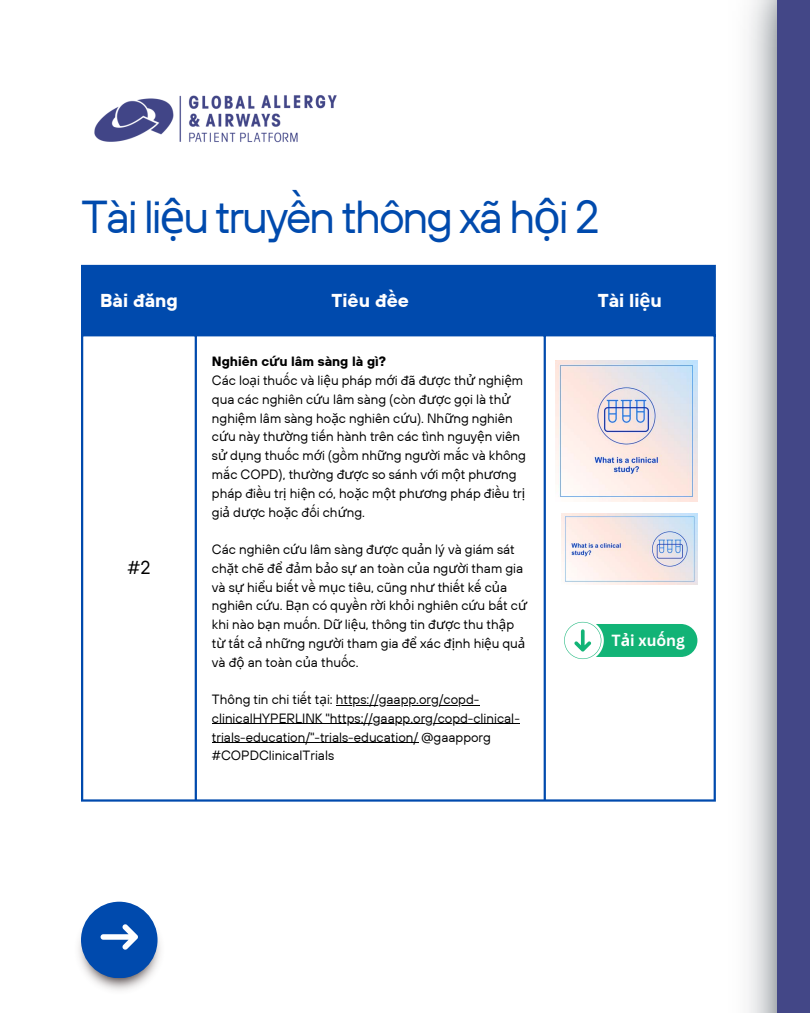
<style>
.page{position:relative;width:810px;height:1013px;background:#fff}
.page>*{position:absolute;margin:0;border:0;box-sizing:border-box;transform-origin:0 0}
.t1{font:46px "TT Hoves";letter-spacing:-.05em;color:#004aad}
.t2{font:700 18.6px "TT Hoves";color:#fff}
.t3{font:18.6px "TT Hoves";color:#000}
.t4{font:700 15.7px "Canva Sans";color:#fff}
.t5{font:13.4px/18.8px "TT Hoves";color:#000}
.t6{font:700 13.4px "TT Hoves";color:#000}
.s1{font-family:"Noto Sans"}
</style>
<div class="page">
<img style="left:545px;top:0;width:232px;height:1012px">
<div style="left:777px;top:0;width:33px;height:1012px;background:#434787"></div>
<img style="left:78px;top:916px;width:83px;height:75px">
<div style="left:81px;top:901px;width:77px;height:77px;background:#004aad;border-radius:50%"></div>
<svg style="left:101px;top:924px;width:37px;height:25px"></svg>
<div style="left:83px;top:267px;width:631px;height:67px;background:#004aad"></div>
<hr style="left:336px;top:704px;width:143px;height:1px;background:#000">
<hr style="left:212px;top:723px;width:308px;height:1px;background:#000">
<hr style="left:212px;top:742px;width:206px;height:1px;background:#000">
<hr style="left:81px;top:267px;width:2px;height:532px;background:#004aad">
<hr style="left:195px;top:267px;width:2px;height:532px;background:#004aad">
<hr style="left:544px;top:267px;width:2px;height:532px;background:#004aad">
<hr style="left:714px;top:267px;width:2px;height:532px;background:#004aad">
<hr style="left:81px;top:265px;width:635px;height:2px;background:#004aad">
<hr style="left:81px;top:334px;width:635px;height:2px;background:#004aad">
<hr style="left:81px;top:799px;width:635px;height:2px;background:#004aad">
<img style="left:94px;top:95px;width:243px;height:48px">
<img style="left:556px;top:360px;width:141px;height:142px">
<img style="left:562px;top:513px;width:135px;height:71px">
<svg style="left:562px;top:619px;width:135px;height:42px"></svg>
<div style="left:606px;top:630px;width:84px;height:23px;background:#12b376"></div>
<p class="t1" style="left:81px;top:187px;width:520px">Tài li<span class="s1">ệ</span>u truyền thông xã h<span class="s1">ộ</span>i 2</p>
<p class="t2" style="left:100px;top:288px;width:79px">Bài đăng</p>
<p class="t2" style="left:332px;top:288px;width:79px">Tiêu đềe</p>
<h1 class="t2" style="left:598px;top:288px;width:66px">Tài li<span class="s1">ệ</span>u</h1>
<p class="t3" style="left:128px;top:555px;width:24px">#2</p>
<p class="t6" style="left:212px;top:353px;width:176px">Nghiên c<span class="s1">ứ</span>u lâm sàng là gì?</p>
<p class="t5" style="left:212px;top:371px;width:315px">Các lo<span class="s1">ạ</span>i thuốc và li<span class="s1">ệ</span>u pháp m<span class="s1">ớ</span>i đã đ<span class="s1">ượ</span>c th<span class="s1">ử</span> nghi<span class="s1">ệ</span>m qua các nghiên c<span class="s1">ứ</span>u lâm sàng (còn đ<span class="s1">ượ</span>c g<span class="s1">ọ</span>i là th<span class="s1">ử </span>nghi<span class="s1">ệ</span>m lâm sàng ho<span class="s1">ặ</span>c nghiên c<span class="s1">ứ</span>u). Nh<span class="s1">ữ</span>ng nghiên c<span class="s1">ứ</span>u này th<span class="s1">ườ</span>ng tiến hành trên các tình nguy<span class="s1">ệ</span>n viên s<span class="s1">ử</span> d<span class="s1">ụ</span>ng thuốc m<span class="s1">ớ</span>i (gồm nh<span class="s1">ữ</span>ng ng<span class="s1">ườ</span>i mắc và không mắc COPD), th<span class="s1">ườ</span>ng đ<span class="s1">ượ</span>c so sánh v<span class="s1">ớ</span>i m<span class="s1">ộ</span>t ph<span class="s1">ươ</span>ng pháp điều tr<span class="s1">ị</span> hi<span class="s1">ệ</span>n có, ho<span class="s1">ặ</span>c m<span class="s1">ộ</span>t ph<span class="s1">ươ</span>ng pháp điều tr<span class="s1">ị </span>gi<span class="s1">ả</span> d<span class="s1">ượ</span>c ho<span class="s1">ặ</span>c đối ch<span class="s1">ứ</span>ng.</p>
<p class="t5" style="left:212px;top:539px;width:317px">Các nghiên c<span class="s1">ứ</span>u lâm sàng đ<span class="s1">ượ</span>c qu<span class="s1">ả</span>n lý và giám sát ch<span class="s1">ặ</span>t chẽ đ<span class="s1">ể</span> đ<span class="s1">ả</span>m b<span class="s1">ả</span>o s<span class="s1">ự</span> an toàn c<span class="s1">ủ</span>a ng<span class="s1">ườ</span>i tham gia và s<span class="s1">ự</span> hi<span class="s1">ể</span>u biết về m<span class="s1">ụ</span>c tiêu, cũng nh<span class="s1">ư</span> thiết kế c<span class="s1">ủ</span>a nghiên c<span class="s1">ứ</span>u. B<span class="s1">ạ</span>n có quyền r<span class="s1">ờ</span>i kh<span class="s1">ỏ</span>i nghiên c<span class="s1">ứ</span>u bất c<span class="s1">ứ </span>khi nào b<span class="s1">ạ</span>n muốn. D<span class="s1">ữ</span> li<span class="s1">ệ</span>u, thông tin đ<span class="s1">ượ</span>c thu th<span class="s1">ậ</span>p t<span class="s1">ừ</span> tất c<span class="s1">ả</span> nh<span class="s1">ữ</span>ng ng<span class="s1">ườ</span>i tham gia đ<span class="s1">ể</span> xác đ<span class="s1">ị</span>nh hi<span class="s1">ệ</span>u qu<span class="s1">ả </span>và đ<span class="s1">ộ</span> an toàn c<span class="s1">ủ</span>a thuốc.</p>
<p class="t5" style="left:212px;top:689px;width:269px">Thông tin chi tiết t<span class="s1">ạ</span>i: https://gaapp.org/copd-</p>
<p class="t5" style="left:212px;top:708px;width:309px">clinicalHYPERLINK "https://gaapp.org/copd-clinical&shy;trials-education/"-trials-education/ @gaapporg #COPDClinicalTrials</p>
<p class="t4" style="left:612px;top:629px;width:75px">T<span class="s1">ả</span>i xuống</p>
</div>
